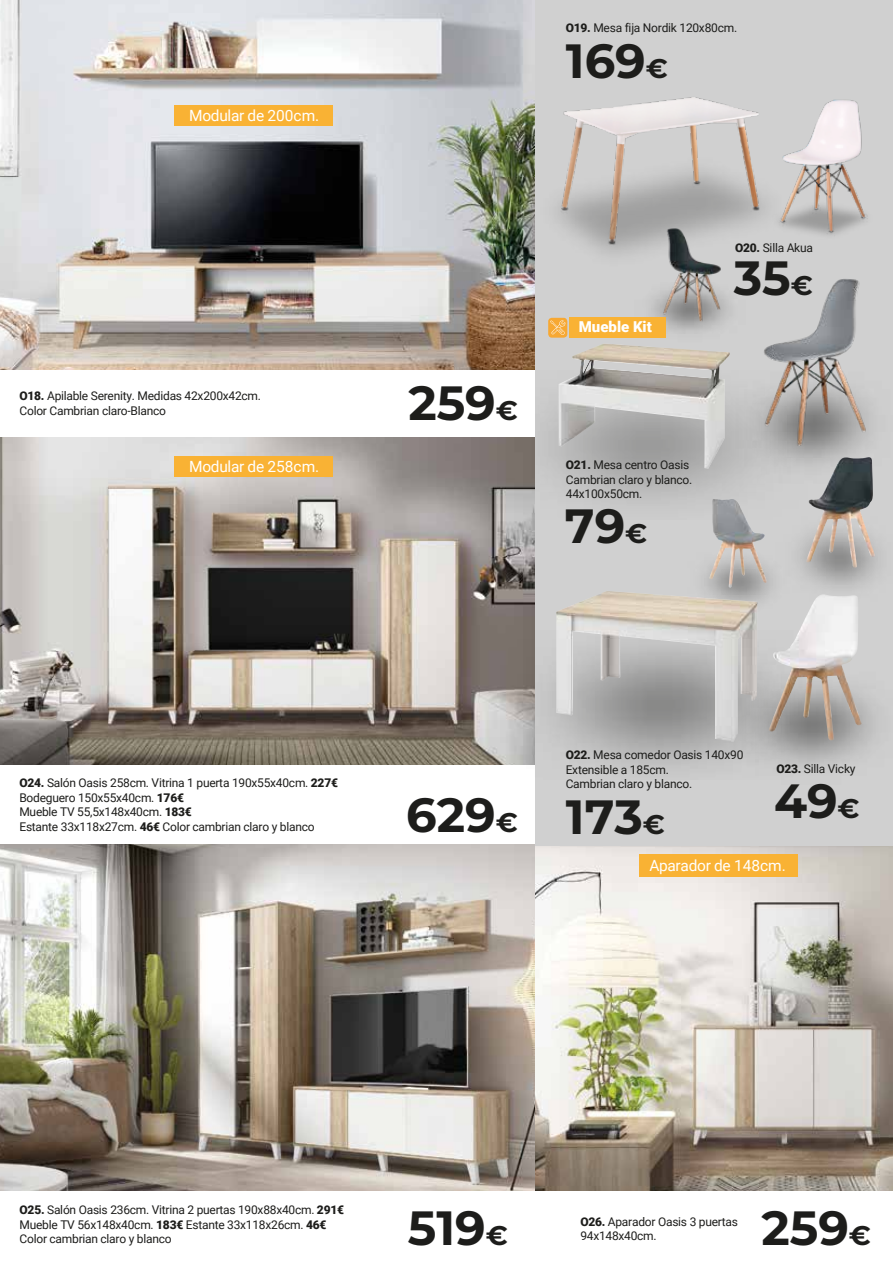
<style>
.page{position:relative;width:893px;height:1263px;background:#fff}
.page>*{position:absolute;margin:0;border:0;box-sizing:border-box;transform-origin:0 0}
.t1{font:100 48px "Montserrat";color:#1d1d1b}
.t2{font:15.45px "Roboto";letter-spacing:-.02em;color:#fff}
.t3{font:900 15px "Roboto";color:#fff}
.t4{font:12px/14.4px "Roboto";letter-spacing:-.02em;color:#1d1d1b}
.s1{font-weight:900}
.s2{font-size:27px}
</style>
<div class="page">
<img style="left:535px;top:845px;width:358px;height:346px">
<div style="left:533px;top:0;width:360px;height:845px;background:#d0d0d0"></div>
<img style="left:534px;top:411px;width:176px;height:109px">
<img style="left:760px;top:356px;width:110px;height:93px">
<img style="left:0;top:437px;width:534px;height:328px">
<img style="left:0;top:845px;width:535px;height:346px">
<img style="left:491px;top:631px;width:212px;height:149px">
<img style="left:806px;top:457px;width:69px;height:111px">
<img style="left:653px;top:518px;width:171px;height:91px">
<img style="left:709px;top:499px;width:58px;height:89px">
<img style="left:768px;top:594px;width:94px;height:146px">
<div style="left:639px;top:854px;width:158px;height:22px;background:#f9b234"></div>
<img style="left:0;top:0;width:534px;height:370px">
<div style="left:0;top:370px;width:535px;height:67px;background:#fff"></div>
<img style="left:556px;top:591px;width:201px;height:151px">
<img style="left:559px;top:356px;width:171px;height:113px">
<img style="left:445px;top:69px;width:423px;height:287px">
<img style="left:555px;top:247px;width:114px;height:50px">
<img style="left:699px;top:153px;width:114px;height:111px">
<img style="left:508px;top:154px;width:114px;height:110px">
<img style="left:558px;top:94px;width:206px;height:153px">
<div style="left:175px;top:106px;width:158px;height:20px;background:#f9b234"></div>
<div style="left:175px;top:456px;width:158px;height:20px;background:#f9b234"></div>
<div style="left:569px;top:317px;width:96px;height:20px;background:#f9b234"></div>
<svg style="left:583px;top:360px;width:133px;height:18px"></svg>
<div style="left:548px;top:318px;width:19px;height:20px;background:#f7a833;border-radius:4px"></div>
<svg style="left:550px;top:320px;width:15px;height:15px"></svg>
<p class="t2" style="left:189px;top:105px;width:132px">Modular de 200cm.</p>
<p class="t4" style="left:20px;top:388px;width:243px"><span class="s1">O18.</span> Apilable Serenity. Medidas 42x200x42cm.<br>Color Cambrian claro-Blanco</p>
<p class="t2" style="left:189px;top:456px;width:132px">Modular de 258cm.</p>
<p class="t4" style="left:566px;top:20px;width:173px"><span class="s1">O19.</span> Mesa fija Nordik 120x80cm.</p>
<h1 class="t1" style="left:566px;top:29px;width:104px">169<span class="s2">€</span></h1>
<h1 class="t1" style="left:408px;top:371px;width:111px">259<span class="s2">€</span></h1>
<p class="t3" style="left:579px;top:317px;width:75px">Mueble Kit</p>
<p class="t4" style="left:735px;top:240px;width:79px"><span class="s1">O20.</span> Silla Akua</p>
<h1 class="t1" style="left:734px;top:246px;width:81px">35<span class="s2">€</span></h1>
<p class="t4" style="left:566px;top:457px;width:128px"><span class="s1">O21.</span> Mesa centro Oasis<br>Cambrian claro y blanco.<br>44x100x50cm.</p>
<h1 class="t1" style="left:565px;top:494px;width:84px">79<span class="s2">€</span></h1>
<p class="t4" style="left:19px;top:775px;width:320px"><span class="s1">O24.</span> Salón Oasis 258cm. Vitrina 1 puerta 190x55x40cm. <span class="s1">227€ </span>Bodeguero 150x55x40cm. <span class="s1">176€<br></span>Mueble TV 55,5x148x40cm. <span class="s1">183€<br></span>Estante 33x118x27cm. <span class="s1">46€</span> Color cambrian claro y blanco</p>
<h1 class="t1" style="left:406px;top:783px;width:113px">629<span class="s2">€</span></h1>
<p class="t4" style="left:566px;top:747px;width:179px"><span class="s1">O22.</span> Mesa comedor Oasis 140x90<br>Extensible a 185cm.<br>Cambrian claro y blanco.</p>
<h1 class="t1" style="left:566px;top:785px;width:101px">173<span class="s2">€</span></h1>
<p class="t4" style="left:776px;top:761px;width:81px"><span class="s1">O23.</span> Silla Vicky</p>
<h1 class="t1" style="left:774px;top:769px;width:87px">49<span class="s2">€</span></h1>
<p class="t2" style="left:649px;top:854px;width:138px">Aparador de 148cm.</p>
<p class="t4" style="left:20px;top:1202px;width:326px"><span class="s1">O25.</span> Salón Oasis 236cm. Vitrina 2 puertas 190x88x40cm. <span class="s1">291€<br></span>Mueble TV 56x148x40cm. <span class="s1">183€</span> Estante 33x118x26cm. <span class="s1">46€<br></span>Color cambrian claro y blanco</p>
<h1 class="t1" style="left:408px;top:1196px;width:102px">519<span class="s2">€</span></h1>
<p class="t4" style="left:580px;top:1213px;width:159px"><span class="s1">O26.</span> Aparador Oasis 3 puertas</p>
<p class="t4" style="left:580px;top:1228px;width:78px">94x148x40cm.</p>
<h1 class="t1" style="left:761px;top:1196px;width:111px">259<span class="s2">€</span></h1>
</div>
